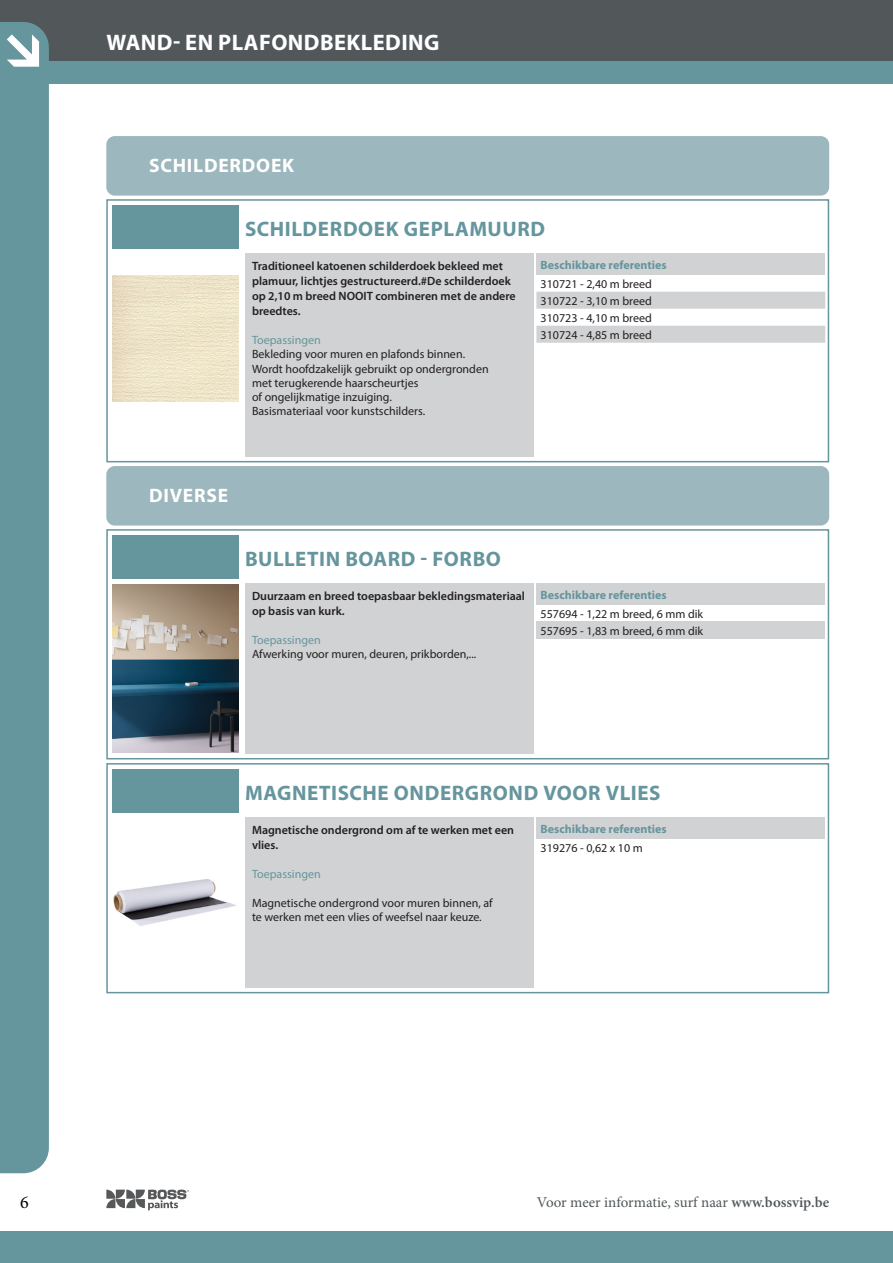
<style>
.page{position:relative;width:893px;height:1263px;background:#fff}
.page>*{position:absolute;margin:0;border:0;box-sizing:border-box;transform-origin:0 0}
.t1{font:700 22.5px "Myriad Pro";letter-spacing:.02em;color:#fff}
._03_productname_titl{font:700 21px "Myriad Pro";letter-spacing:.03em;color:#65959d}
._02_subtitle_single{font:700 19.5px "Myriad Pro";letter-spacing:.04em;color:#fff}
.t2{font:18px "Minion Pro";color:#000}
.t3{font:15px "Minion Pro";color:#52575a}
._01_bodytext_table{font:12px/14.2px "Myriad Pro";color:#231f20}
._01_product_beschrij{font:600 12px/15px "Myriad Pro";color:#231f20}
._01_body_table_color{font:12px "Myriad Pro";color:#231f20}
._02_subtitles_table{font:700 12px "Myriad Pro";color:#65959d}
._01_bodytext_table-2{font:12px "Myriad Pro";color:#65959d}
.s1{color:#65959d}
.s2{font-weight:600}
</style>
<div class="page">
<div style="left:0;top:0;width:893px;height:71px;background:#52575a"></div>
<svg style="left:106px;top:1189px;width:83px;height:21px"></svg>
<div style="left:0;top:22px;width:49px;height:1151px;background:#65959d"></div>
<div style="left:0;top:1231px;width:893px;height:32px;background:#65959d"></div>
<div style="left:0;top:61px;width:893px;height:22px;background:#65959d"></div>
<div style="left:7px;top:30px;width:34px;height:42px;background:#65959d"></div>
<svg style="left:7px;top:34px;width:32px;height:33px"></svg>
<div style="left:106px;top:136px;width:723px;height:60px;background:#9cb7bd;border-radius:9px"></div>
<div style="left:112px;top:205px;width:126px;height:44px;background:#65959d"></div>
<img style="left:112px;top:276px;width:126px;height:126px">
<div style="left:245px;top:254px;width:289px;height:203px;background:#d1d2d4"></div>
<div style="left:536px;top:254px;width:289px;height:21px;background:#d1d2d4"></div>
<svg style="left:536px;top:292px;width:289px;height:51px"></svg>
<div style="left:106px;top:199px;width:723px;height:263px;border:2px solid #65959d"></div>
<div style="left:106px;top:466px;width:723px;height:60px;background:#9cb7bd;border-radius:9px"></div>
<div style="left:112px;top:535px;width:126px;height:44px;background:#65959d"></div>
<img style="left:112px;top:584px;width:126px;height:169px">
<div style="left:245px;top:584px;width:289px;height:170px;background:#d1d2d4"></div>
<div style="left:536px;top:584px;width:289px;height:21px;background:#d1d2d4"></div>
<div style="left:536px;top:622px;width:289px;height:17px;background:#d1d2d4"></div>
<div style="left:106px;top:529px;width:723px;height:230px;border:2px solid #65959d"></div>
<div style="left:112px;top:769px;width:126px;height:44px;background:#65959d"></div>
<img style="left:113px;top:879px;width:124px;height:47px">
<div style="left:245px;top:817px;width:289px;height:171px;background:#d1d2d4"></div>
<div style="left:536px;top:817px;width:289px;height:21px;background:#d1d2d4"></div>
<div style="left:106px;top:763px;width:723px;height:230px;border:2px solid #65959d"></div>
<p class="t1" style="left:107px;top:28px;width:334px">WAND- EN PLAFONDBEKLEDING</p>
<p class="_02_subtitle_single" style="left:149px;top:153px;width:147px">SCHILDERDOEK</p>
<p class="_03_productname_titl" style="left:245px;top:215px;width:302px">SCHILDERDOEK GEPLAMUURD</p>
<p class="_01_product_beschrij" style="left:252px;top:258px;width:265px">Traditioneel katoenen schilderdoek bekleed met plamuur, lichtjes gestructureerd.#De schilderdoek op 2,10 m breed NOOIT combineren met de andere breedtes.</p>
<p class="_01_bodytext_table" style="left:252px;top:333px;width:215px"><span class="s1">Toepassingen<br></span>Bekleding voor muren en plafonds binnen.</p>
<p class="_01_bodytext_table" style="left:252px;top:361px;width:238px">Wordt hoofdzakelijk gebruikt op ondergronden met terugkerende haarscheurtjes<br>of ongelijkmatige inzuiging.</p>
<p class="_01_bodytext_table" style="left:252px;top:404px;width:175px">Basismateriaal voor kunstschilders.</p>
<p class="_02_subtitles_table" style="left:541px;top:257px;width:128px">Beschikbare referenties</p>
<p class="_01_body_table_color" style="left:541px;top:276px;width:113px">310721 - 2,40 m breed</p>
<p class="_01_body_table_color" style="left:541px;top:293px;width:113px">310722 - 3,10 m breed</p>
<p class="_01_body_table_color" style="left:541px;top:310px;width:113px">310723 - 4,10 m breed</p>
<p class="_01_body_table_color" style="left:541px;top:327px;width:113px">310724 - 4,85 m breed</p>
<p class="_02_subtitle_single" style="left:149px;top:483px;width:81px">DIVERSE</p>
<p class="_03_productname_titl" style="left:245px;top:545px;width:257px">BULLETIN BOARD - FORBO</p>
<p class="_01_product_beschrij" style="left:252px;top:588px;width:274px">Duurzaam en breed toepasbaar bekledingsmateriaal op basis van kurk.</p>
<p class="_01_bodytext_table" style="left:252px;top:633px;width:226px"><span class="s1">Toepassingen<br></span>Afwerking voor muren, deuren, prikborden,...</p>
<p class="_02_subtitles_table" style="left:541px;top:587px;width:128px">Beschikbare referenties</p>
<p class="_01_body_table_color" style="left:541px;top:606px;width:164px">557694 - 1,22 m breed, 6 mm dik</p>
<p class="_01_body_table_color" style="left:541px;top:623px;width:164px">557695 - 1,83 m breed, 6 mm dik</p>
<p class="_03_productname_titl" style="left:245px;top:779px;width:417px">MAGNETISCHE ONDERGROND VOOR VLIES</p>
<p class="_01_product_beschrij" style="left:252px;top:822px;width:264px">Magnetische ondergrond om af te werken met een vlies.</p>
<p class="_01_bodytext_table-2" style="left:252px;top:866px;width:70px">Toepassingen</p>
<p class="_01_bodytext_table" style="left:252px;top:895px;width:242px">Magnetische ondergrond voor muren binnen, af te werken met een vlies of weefsel naar keuze.</p>
<p class="_02_subtitles_table" style="left:541px;top:821px;width:128px">Beschikbare referenties</p>
<p class="_01_body_table_color" style="left:541px;top:840px;width:104px">319276 - 0,62 x 10 m</p>
<h3 class="t2" style="left:20px;top:1190px;width:10px">6</h3>
<p class="t3" style="left:537px;top:1192px;width:294px">Voor meer informatie, surf naar <span class="s2">www.bossvip.be</span></p>
</div>
